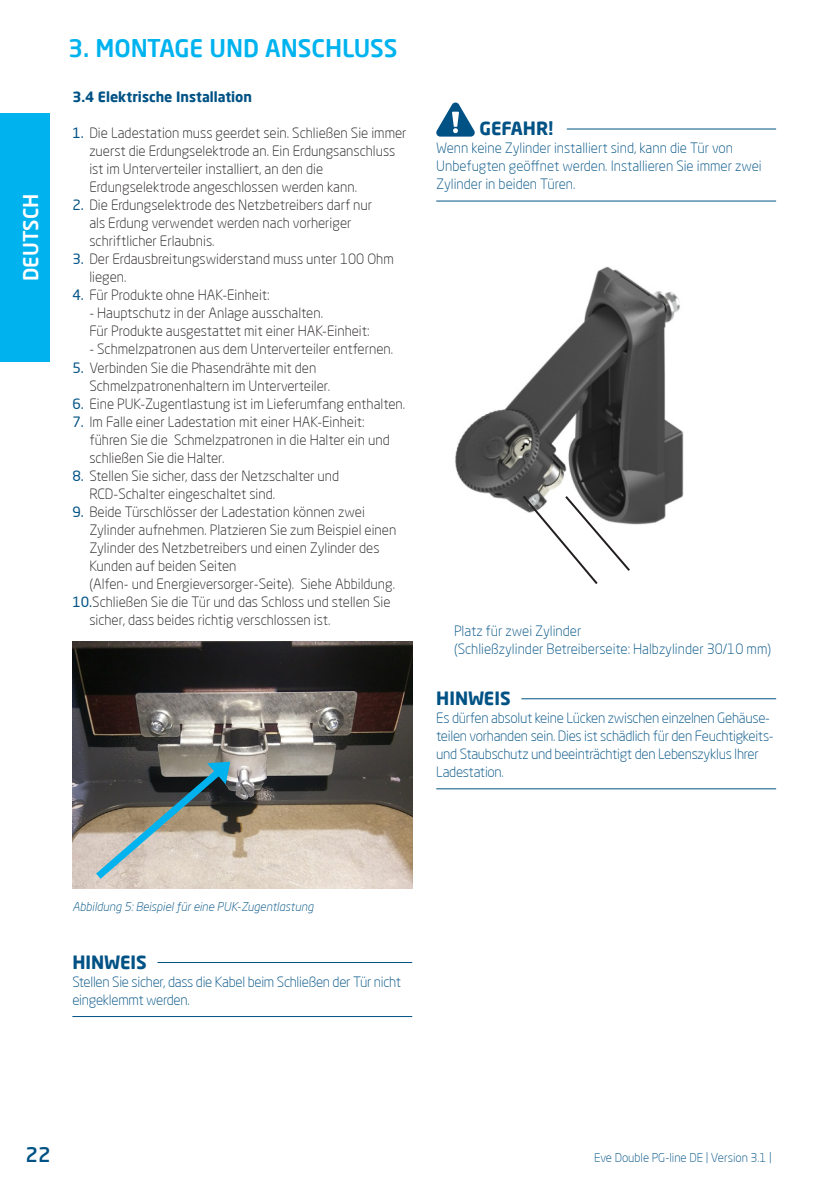
<style>
.page{position:relative;width:840px;height:1191px;background:#fff}
.page>*{position:absolute;margin:0;border:0;box-sizing:border-box;transform-origin:0 0}
.Header_1{font:500 24px "Neo Sans Pro";color:#00b3ef}
.t1{font:500 20px "Neo Sans Pro";color:#fff}
.t2{font:500 20px "Neo Sans Pro";color:#005285}
.t3{font:700 18px "Neo Sans Pro";color:#005285}
.bullets{font:300 14px/18px "Neo Sans Pro";color:#231f20}
.bullets-2{font:300 14px/18px "Neo Sans Pro";letter-spacing:-.02em;color:#005285}
.bullets-3{font:300 14px/18px "Neo Sans Pro";color:#005285}
.Header_2{font:700 14px "Neo Sans Pro";color:#005285}
.t4{font:italic 300 12px "Neo Sans Pro";color:#005285}
.t5{font:300 12px "Neo Sans Pro";color:#005285}
.s1{font-weight:400;color:#005285}
</style>
<div class="page">
<div style="left:0;top:113px;width:50px;height:248px;background:#00b3ef"></div>
<img style="left:72px;top:641px;width:340px;height:247px">
<svg style="left:96px;top:761px;width:134px;height:117px;background:#858b86"></svg>
<hr style="left:566px;top:128px;width:209px;height:1px;background:#005285">
<hr style="left:436px;top:200px;width:339px;height:1px;background:#005285">
<svg style="left:436px;top:102px;width:39px;height:35px"></svg>
<hr style="left:157px;top:962px;width:255px;height:1px;background:#005285">
<hr style="left:72px;top:1016px;width:340px;height:1px;background:#005285">
<hr style="left:521px;top:698px;width:254px;height:1px;background:#005285">
<hr style="left:436px;top:788px;width:339px;height:1px;background:#005285">
<img style="left:455px;top:266px;width:229px;height:259px">
<svg style="left:520px;top:493px;width:111px;height:91px"></svg>
<p class="t1" style="left:18px;top:281px;width:89px;rotate:-90deg">DEUTSCH</p>
<p class="Header_1" style="left:68px;top:33px;width:331px">3. MONTAGE UND ANSCHLUSS</p>
<p class="Header_2" style="left:72px;top:88px;width:181px">3.4 Elektrische Installation</p>
<p class="bullets" style="left:89px;top:124px;width:318px;text-indent:-17px"><span class="s1">1.</span> Die Ladestation muss geerdet sein. Schließen Sie immer zuerst die Erdungselektrode an. Ein Erdungsanschluss ist im Unterverteiler installiert, an den die Erdungselektrode angeschlossen werden kann.</p>
<p class="bullets" style="left:89px;top:196px;width:284px;text-indent:-17px"><span class="s1">2.</span> Die Erdungselektrode des Netzbetreibers darf nur als Erdung verwendet werden nach vorheriger schriftlicher Erlaubnis.</p>
<p class="bullets" style="left:89px;top:250px;width:306px;text-indent:-17px"><span class="s1">3.</span> Der Erdausbreitungswiderstand muss unter 100 Ohm liegen.</p>
<p class="bullets" style="left:72px;top:286px;width:199px"><span class="s1">4.</span> Für Produkte ohne HAK-Einheit:</p>
<p class="bullets" style="left:89px;top:304px;width:235px">- Hauptschutz in der Anlage ausschalten.</p>
<p class="bullets" style="left:89px;top:322px;width:281px">Für Produkte ausgestattet mit einer HAK-Einheit:</p>
<p class="bullets" style="left:89px;top:340px;width:305px">- Schmelzpatronen aus dem Unterverteiler entfernen.</p>
<p class="bullets" style="left:89px;top:358px;width:242px;text-indent:-17px"><span class="s1">5.</span> Verbinden Sie die Phasendrähte mit den<br>Schmelzpatronenhaltern im Unterverteiler.</p>
<p class="bullets" style="left:72px;top:394px;width:334px"><span class="s1">6.</span> Eine PUK-Zugentlastung ist im Lieferumfang enthalten.</p>
<p class="bullets" style="left:89px;top:412px;width:302px;text-indent:-17px"><span class="s1">7.</span> Im Falle einer Ladestation mit einer HAK-Einheit: führen Sie die Schmelzpatronen in die Halter ein und schließen Sie die Halter.</p>
<p class="bullets" style="left:89px;top:466px;width:251px;text-indent:-17px"><span class="s1">8.</span> Stellen Sie sicher, dass der Netzschalter und<br>RCD-Schalter eingeschaltet sind.</p>
<p class="bullets" style="left:89px;top:502px;width:308px;text-indent:-17px"><span class="s1">9.</span> Beide Türschlösser der Ladestation können zwei Zylinder aufnehmen. Platzieren Sie zum Beispiel einen Zylinder des Netzbetreibers und einen Zylinder des Kunden auf beiden Seiten<br>(Alfen- und Energieversorger-Seite). Siehe Abbildung.</p>
<p class="bullets" style="left:89px;top:592px;width:302px;text-indent:-17px"><span class="s1">10.</span>Schließen Sie die Tür und das Schloss und stellen Sie sicher, dass beides richtig verschlossen ist.</p>
<p class="t3" style="left:479px;top:117px;width:75px">GEFAHR!</p>
<p class="bullets-3" style="left:436px;top:139px;width:327px">Wenn keine Zylinder installiert sind, kann die Tür von<br>Unbefugten geöffnet werden. Installieren Sie immer zwei<br>Zylinder in beiden Türen.</p>
<p class="bullets-3" style="left:454px;top:621px;width:318px">Platz für zwei Zylinder<br>(Schließzylinder Betreiberseite: Halbzylinder 30/10 mm)</p>
<p class="t3" style="left:436px;top:686px;width:76px">HINWEIS</p>
<p class="bullets-2" style="left:436px;top:708px;width:339px">Es dürfen absolut keine Lücken zwischen einzelnen Gehäuse&shy;teilen vorhanden sein. Dies ist schädlich für den Feuchtigkeits&shy;und Staubschutz und beeinträchtigt den Lebenszyklus Ihrer Ladestation.</p>
<p class="t4" style="left:72px;top:899px;width:242px">Abbildung 5: Beispiel für eine PUK-Zugentlastung</p>
<p class="t3" style="left:72px;top:950px;width:76px">HINWEIS</p>
<p class="bullets-2" style="left:72px;top:972px;width:330px">Stellen Sie sicher, dass die Kabel beim Schließen der Tür nicht eingeklemmt werden.</p>
<h2 class="t2" style="left:25px;top:1141px;width:27px">22</h2>
<p class="t5" style="left:593px;top:1149px;width:179px">Eve Double PG-line DE | Version 3.1 |</p>
</div>
